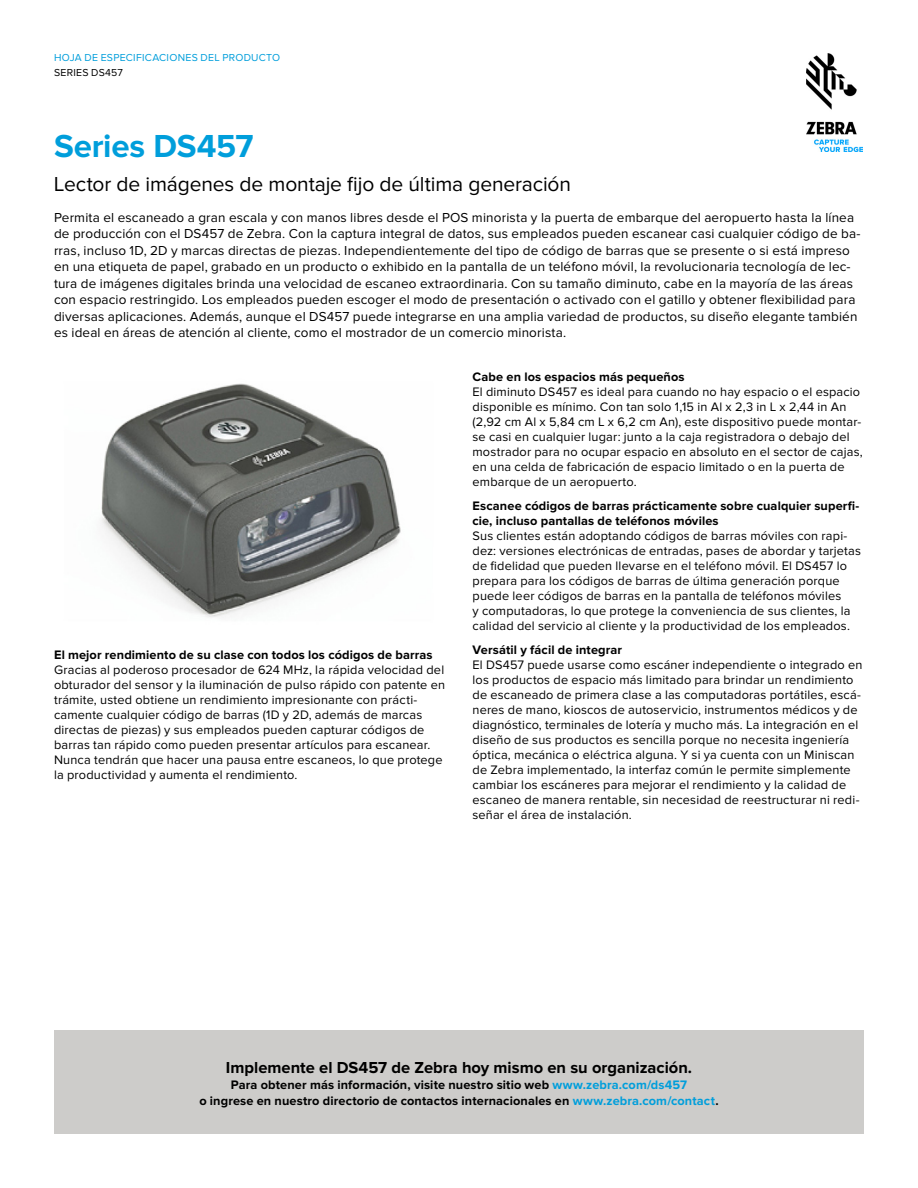
<style>
.page{position:relative;width:918px;height:1188px;background:#fff}
.page>*{position:absolute;margin:0;border:0;box-sizing:border-box;transform-origin:0 0}
.t1{font:700 33px "Proxima Nova";letter-spacing:-.01em;color:#009edb}
.t2{font:21px "Proxima Nova";letter-spacing:-.005em;color:#000}
.t3{font:700 16.5px "Proxima Nova";color:#000}
.t4{font:13.5px/16.5px "Proxima Nova";letter-spacing:.01em;color:#000}
.t5{font:12.75px/15px "Proxima Nova";letter-spacing:.015em;color:#000}
.t6{font:700 12.75px/15px "Proxima Nova";letter-spacing:.01em;color:#000}
.t7{font:10.5px "Proxima Nova";letter-spacing:.025em;color:#009edb}
.t8{font:10.5px "Proxima Nova";letter-spacing:.025em;color:#000}
.s1{color:#009edb}
</style>
<div class="page">
<img style="left:806px;top:54px;width:56px;height:97px">
<div style="left:54px;top:1031px;width:810px;height:103px;background:#cdccca"></div>
<img style="left:101px;top:383px;width:300px;height:235px">
<p class="t7" style="left:54px;top:52px;width:228px">HOJA DE ESPECIFICACIONES DEL PRODUCTO</p>
<p class="t8" style="left:54px;top:66px;width:70px">SERIES DS457</p>
<h1 class="t1" style="left:54px;top:127px;width:201px">Series DS457</h1>
<h2 class="t2" style="left:54px;top:172px;width:519px">Lector de imágenes de montaje fijo de última generación</h2>
<p class="t4" style="left:54px;top:209px;width:808px">Permita el escaneado a gran escala y con manos libres desde el POS minorista y la puerta de embarque del aeropuerto hasta la línea de producción con el DS457 de Zebra. Con la captura integral de datos, sus empleados pueden escanear casi cualquier código de ba&shy;rras, incluso 1D, 2D y marcas directas de piezas. Independientemente del tipo de código de barras que se presente o si está impreso en una etiqueta de papel, grabado en un producto o exhibido en la pantalla de un teléfono móvil, la revolucionaria tecnología de lec&shy;tura de imágenes digitales brinda una velocidad de escaneo extraordinaria. Con su tamaño diminuto, cabe en la mayoría de las áreas con espacio restringido. Los empleados pueden escoger el modo de presentación o activado con el gatillo y obtener flexibilidad para diversas aplicaciones. Además, aunque el DS457 puede integrarse en una amplia variedad de productos, su diseño elegante también es ideal en áreas de atención al cliente, como el mostrador de un comercio minorista.</p>
<p class="t6" style="left:54px;top:648px;width:380px">El mejor rendimiento de su clase con todos los códigos de barras</p>
<p class="t5" style="left:54px;top:663px;width:393px">Gracias al poderoso procesador de 624 MHz, la rápida velocidad del obturador del sensor y la iluminación de pulso rápido con patente en trámite, usted obtiene un rendimiento impresionante con prácti&shy;camente cualquier código de barras (1D y 2D, además de marcas directas de piezas) y sus empleados pueden capturar códigos de barras tan rápido como pueden presentar artículos para escanear.<br>Nunca tendrán que hacer una pausa entre escaneos, lo que protege la productividad y aumenta el rendimiento.</p>
<p class="t6" style="left:472px;top:369px;width:214px">Cabe en los espacios más pequeños</p>
<p class="t5" style="left:472px;top:384px;width:392px">El diminuto DS457 es ideal para cuando no hay espacio o el espacio disponible es mínimo. Con tan solo 1,15 in Al x 2,3 in L x 2,44 in An (2,92 cm Al x 5,84 cm L x 6,2 cm An), este dispositivo puede montar&shy;se casi en cualquier lugar: junto a la caja registradora o debajo del mostrador para no ocupar espacio en absoluto en el sector de cajas, en una celda de fabricación de espacio limitado o en la puerta de embarque de un aeropuerto.</p>
<p class="t6" style="left:472px;top:498px;width:388px">Escanee códigos de barras prácticamente sobre cualquier superfi&shy;cie, incluso pantallas de teléfonos móviles</p>
<p class="t5" style="left:472px;top:528px;width:390px">Sus clientes están adoptando códigos de barras móviles con rapi&shy;dez: versiones electrónicas de entradas, pases de abordar y tarjetas de fidelidad que pueden llevarse en el teléfono móvil. El DS457 lo prepara para los códigos de barras de última generación porque puede leer códigos de barras en la pantalla de teléfonos móviles<br>y computadoras, lo que protege la conveniencia de sus clientes, la calidad del servicio al cliente y la productividad de los empleados.</p>
<p class="t6" style="left:472px;top:642px;width:151px">Versátil y fácil de integrar</p>
<p class="t5" style="left:472px;top:657px;width:392px">El DS457 puede usarse como escáner independiente o integrado en los productos de espacio más limitado para brindar un rendimiento de escaneado de primera clase a las computadoras portátiles, escá&shy;neres de mano, kioscos de autoservicio, instrumentos médicos y de diagnóstico, terminales de lotería y mucho más. La integración en el diseño de sus productos es sencilla porque no necesita ingeniería óptica, mecánica o eléctrica alguna. Y si ya cuenta con un Miniscan de Zebra implementado, la interfaz común le permite simplemente cambiar los escáneres para mejorar el rendimiento y la calidad de escaneo de manera rentable, sin necesidad de reestructurar ni redi&shy;señar el área de instalación.</p>
<p class="t3" style="left:226px;top:1058px;width:468px">Implemente el DS457 de Zebra hoy mismo en su organización.</p>
<p class="t6" style="left:199px;top:1077px;width:521px;line-height:15.8px;text-align:center">Para obtener más información, visite nuestro sitio web <span class="s1">www.zebra.com/ds457<br></span>o ingrese en nuestro directorio de contactos internacionales en <span class="s1">www.zebra.com/contact</span>.</p>
</div>
